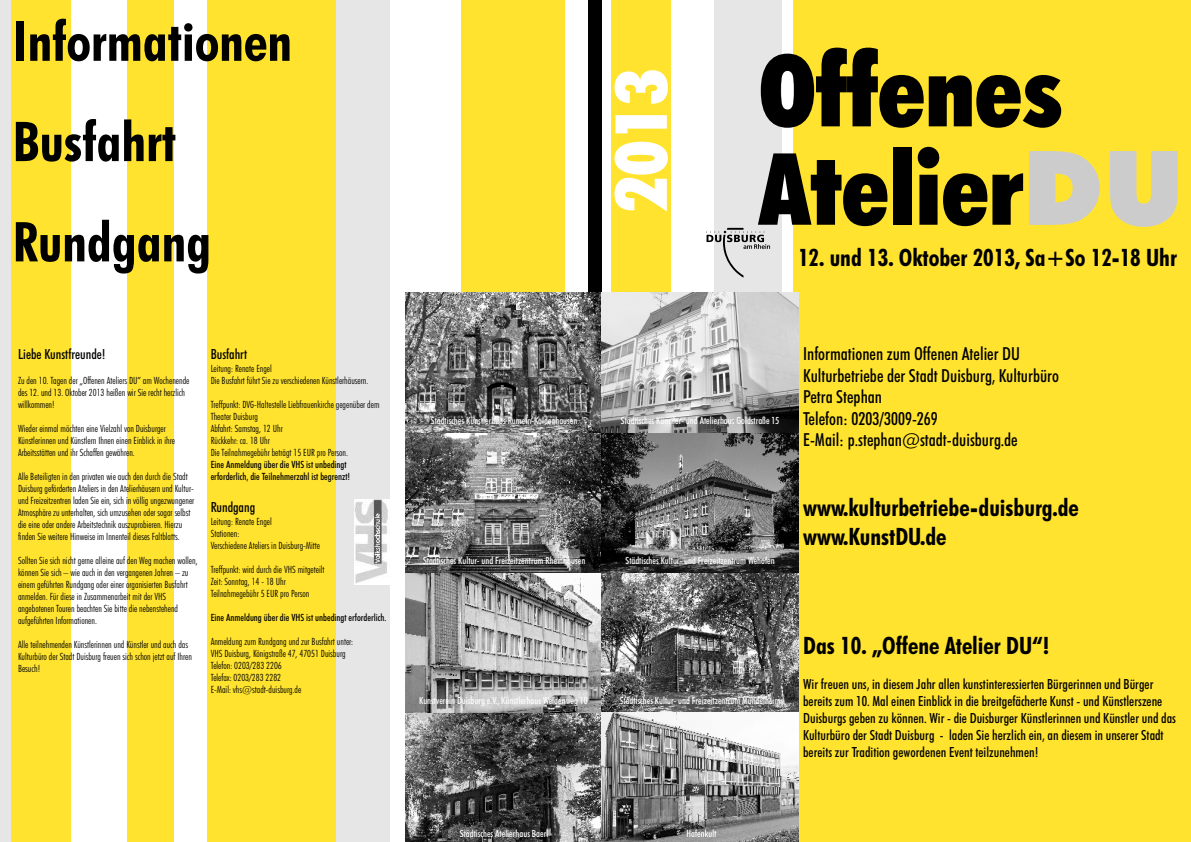
<style>
.page{position:relative;width:1191px;height:842px;background:#fff}
.page>*{position:absolute;margin:0;border:0;box-sizing:border-box;transform-origin:0 0}
.t1{font:900 condensed 100px "Futura BT";color:#000}
.t2{font:900 condensed 72px "Futura BT";color:#fff}
.t3{font:58.6px "Duisburg Logo";color:#000}
.t4{font:700 condensed 55px/100.3px "Futura BT";color:#000}
.t5{font:700 condensed 24px/28.8px "Futura BT";color:#000}
.t6{font:500 condensed 18px/21.6px "Futura BT";color:#000}
.t7{font:500 condensed 14px/16.8px "Futura BT";color:#000}
.t8{font:300 condensed 10px/12px "Futura BT";color:#000}
.t9{font:500 condensed 10px "Futura BT";color:#000}
.t10{font:500 condensed 9.9px "Futura BT";color:#fff}
.s1{font-stretch:normal;font-size:103.3px;color:#ccc}
</style>
<div class="page">
<div style="left:0;top:0;width:12px;height:842px;background:#e6e6e6"></div>
<div style="left:12px;top:0;width:59px;height:842px;background:#ffe32e"></div>
<div style="left:127px;top:0;width:47px;height:842px;background:#ffe32e"></div>
<div style="left:207px;top:0;width:129px;height:842px;background:#ffe32e"></div>
<div style="left:461px;top:0;width:104px;height:842px;background:#ffe32e"></div>
<div style="left:611px;top:0;width:59px;height:842px;background:#ffe32e"></div>
<div style="left:793px;top:0;width:398px;height:842px;background:#ffe32e"></div>
<div style="left:336px;top:0;width:54px;height:842px;background:#e6e6e6"></div>
<div style="left:714px;top:0;width:68px;height:842px;background:#e6e6e6"></div>
<div style="left:588px;top:0;width:13px;height:842px;background:#000"></div>
<img style="left:354px;top:499px;width:36px;height:85px">
<img style="left:406px;top:292px;width:392px;height:550px">
<svg style="left:601px;top:712px;width:197px;height:130px;background:#9b9b9b"></svg>
<svg style="left:686px;top:829px;width:31px;height:9px"></svg>
<h3 class="t4" style="left:13px;top:-4px;width:281px">Informationen<br>Busfahrt<br>Rundgang</h3>
<h3 class="t7" style="left:18px;top:347px;width:89px">Liebe Kunstfreunde!</h3>
<h3 class="t7" style="left:211px;top:347px;width:38px">Busfahrt</h3>
<p class="t8" style="left:211px;top:363px;width:63px">Leitung: Renate Engel</p>
<p class="t8" style="left:18px;top:375px;width:173px">Zu den 10. Tagen der „Offenen Ateliers DU“ am Wochenende</p>
<p class="t8" style="left:211px;top:375px;width:159px">Die Busfahrt führt Sie zu verschiedenen Künstlerhäusern.</p>
<p class="t8" style="left:18px;top:387px;width:168px">des 12. und 13. Oktober 2013 heißen wir Sie recht herzlich willkommen!</p>
<p class="t8" style="left:211px;top:399px;width:170px">Treffpunkt: DVG-Haltestelle Liebfrauenkirche gegenüber dem<br>Theater Duisburg</p>
<p class="t8" style="left:18px;top:423px;width:149px">Wieder einmal möchten eine Vielzahl von Duisburger</p>
<p class="t8" style="left:211px;top:423px;width:74px">Abfahrt: Samstag, 12 Uhr</p>
<p class="t8" style="left:18px;top:435px;width:158px">Künstlerinnen und Künstlern Ihnen einen Einblick in ihre</p>
<p class="t8" style="left:211px;top:435px;width:61px">Rückkehr: ca. 18 Uhr</p>
<p class="t8" style="left:18px;top:447px;width:118px">Arbeitsstätten und ihr Schaffen gewähren.</p>
<p class="t8" style="left:211px;top:447px;width:139px">Die Teilnahmegebühr beträgt 15 EUR pro Person.</p>
<p class="t9" style="left:211px;top:460px;width:137px">Eine Anmeldung über die VHS ist unbedingt</p>
<p class="t8" style="left:18px;top:471px;width:171px">Alle Beteiligten in den privaten wie auch den durch die Stadt</p>
<p class="t9" style="left:211px;top:472px;width:141px">erforderlich, die Teilnehmerzahl ist begrenzt!</p>
<p class="t8" style="left:18px;top:483px;width:178px">Duisburg geförderten Ateliers in den Atelierhäusern und Kultur&shy;und Freizeitzentren laden Sie ein, sich in völlig ungezwungener</p>
<h3 class="t7" style="left:211px;top:500px;width:46px">Rundgang</h3>
<p class="t8" style="left:18px;top:507px;width:174px">Atmosphäre zu unterhalten, sich umzusehen oder sogar selbst</p>
<p class="t8" style="left:211px;top:517px;width:63px">Leitung: Renate Engel</p>
<p class="t8" style="left:18px;top:519px;width:166px">die eine oder andere Arbeitstechnik auszuprobieren. Hierzu</p>
<p class="t8" style="left:211px;top:529px;width:30px">Stationen:</p>
<p class="t8" style="left:18px;top:531px;width:163px">finden Sie weitere Hinweise im Innenteil dieses Faltblatts.</p>
<p class="t8" style="left:211px;top:541px;width:111px">Verschiedene Ateliers in Duisburg-Mitte</p>
<p class="t8" style="left:18px;top:555px;width:181px">Sollten Sie sich nicht gerne alleine auf den Weg machen wollen,</p>
<p class="t8" style="left:18px;top:567px;width:172px">können Sie sich – wie auch in den vergangenen Jahren – zu</p>
<p class="t8" style="left:18px;top:579px;width:171px">einem geführten Rundgang oder einer organisierten Busfahrt</p>
<p class="t8" style="left:18px;top:591px;width:162px">anmelden. Für diese in Zusammenarbeit mit der VHS angebotenen Touren beachten Sie bitte die nebenstehend</p>
<p class="t8" style="left:18px;top:615px;width:80px">aufgeführten Informationen.</p>
<p class="t8" style="left:211px;top:565px;width:115px">Treffpunkt: wird durch die VHS mitgeteilt</p>
<p class="t8" style="left:211px;top:577px;width:77px">Zeit: Sonntag, 14 - 18 Uhr</p>
<p class="t8" style="left:211px;top:589px;width:100px">Teilnahmegebühr 5 EUR pro Person</p>
<p class="t9" style="left:211px;top:614px;width:177px">Eine Anmeldung über die VHS ist unbedingt erforderlich.</p>
<p class="t8" style="left:18px;top:639px;width:172px">Alle teilnehmenden Künstlerinnen und Künstler und auch das</p>
<p class="t8" style="left:18px;top:651px;width:175px">Kulturbüro der Stadt Duisburg freuen sich schon jetzt auf Ihren</p>
<p class="t8" style="left:18px;top:663px;width:24px">Besuch!</p>
<p class="t8" style="left:211px;top:637px;width:144px">Anmeldung zum Rundgang und zur Busfahrt unter:</p>
<p class="t8" style="left:211px;top:649px;width:136px">VHS Duisburg, Königstraße 47, 47051 Duisburg</p>
<p class="t8" style="left:211px;top:661px;width:73px">Telefon: 0203/283 2206</p>
<p class="t8" style="left:211px;top:672px;width:92px">Telefax: 0203/283 2282<br>E-Mail: vhs@stadt-duisburg.de</p>
<p class="t10" style="left:431px;top:417px;width:148px">Städtisches Künstlerhaus Rumeln-Kaldenhausen</p>
<p class="t10" style="left:423px;top:557px;width:164px">Städtisches Kultur- und Freizeitzentrum Rheinhausen</p>
<h2 class="t2" style="left:612px;top:211px;width:143px;rotate:-90deg">2013</h2>
<h1 class="t1" style="left:759px;top:50px;width:305px">Offenes</h1>
<h1 class="t1" style="left:759px;top:149px;width:427px">Atelier<span class="s1">DU</span></h1>
<h3 class="t5" style="left:798px;top:245px;width:380px">12. und 13. Oktober 2013, Sa+So 12-18 Uhr</h3>
<h3 class="t3" style="left:706px;top:178px;width:385px">f</h3>
<p class="t10" style="left:621px;top:417px;width:160px">Städtisches Künstler- und Atelierhaus Goldstraße 15</p>
<p class="t10" style="left:625px;top:557px;width:151px">Städtisches Kultur- und Freizeitzentrum Wehofen</p>
<h3 class="t6" style="left:803px;top:344px;width:257px">Informationen zum Offenen Atelier DU Kulturbetriebe der Stadt Duisburg, Kulturbüro Petra Stephan<br>Telefon: 0203/3009-269<br>E-Mail: p.stephan@stadt-duisburg.de</h3>
<h3 class="t5" style="left:803px;top:495px;width:277px">www.kulturbetriebe-duisburg.de www.KunstDU.de</h3>
<p class="t10" style="left:419px;top:697px;width:170px">Kunstverein Duisburg e.V., Künstlerhaus Weidenweg 10</p>
<p class="t10" style="left:460px;top:829px;width:90px">Städtisches Atelierhaus Baerl</p>
<p class="t10" style="left:620px;top:696px;width:162px">Städtisches Kultur- und Freizeitzentrum Mündelheim</p>
<h3 class="t5" style="left:803px;top:633px;width:248px">Das 10. „Offene Atelier DU“!</h3>
<p class="t7" style="left:803px;top:677px;width:374px">Wir freuen uns, in diesem Jahr allen kunstinteressierten Bürgerinnen und Bürger bereits zum 10. Mal einen Einblick in die breitgefächerte Kunst - und Künstlerszene Duisburgs geben zu können. Wir - die Duisburger Künstlerinnen und Künstler und das Kulturbüro der Stadt Duisburg - laden Sie herzlich ein, an diesem in unserer Stadt bereits zur Tradition gewordenen Event teilzunehmen!</p>
</div>
